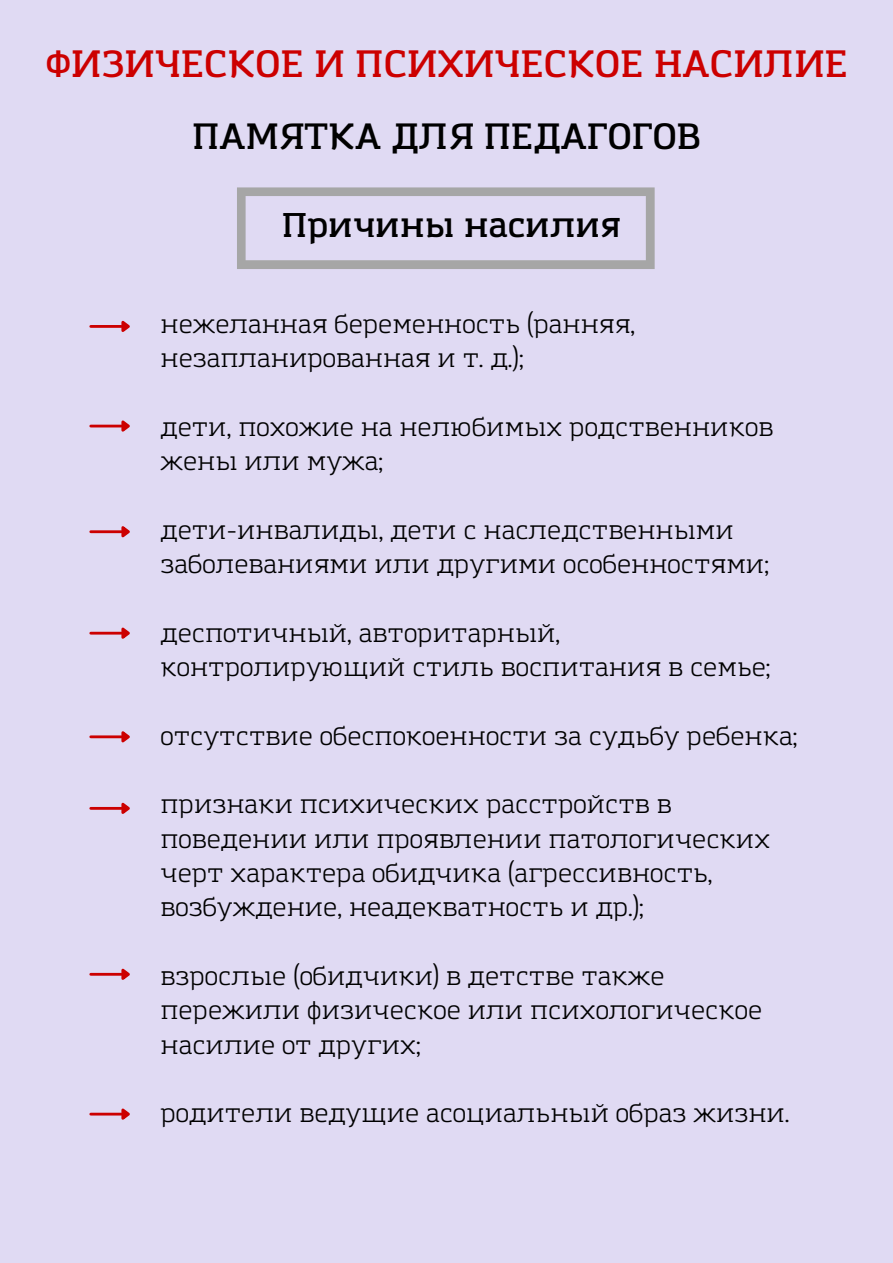
<style>
.page{position:relative;width:893px;height:1263px;background:#e0daf3}
.page>*{position:absolute;margin:0;border:0;box-sizing:border-box;transform-origin:0 0}
.t1{font:600 37.5px "Amazing Grotesk";color:#c00}
.t2{font:600 36px "Amazing Grotesk";color:#000}
.t3{font:600 33.75px "Amazing Grotesk";color:#000}
.t4{font:24.75px/34.3px "Amazing Grotesk";color:#000}
</style>
<div class="page">
<svg style="left:237px;top:187px;width:417px;height:82px"></svg>
<hr style="left:91px;top:325px;width:30px;height:3px;background:#c00">
<svg style="left:119px;top:320px;width:11px;height:12px"></svg>
<hr style="left:91px;top:425px;width:30px;height:2px;background:#c00">
<svg style="left:119px;top:420px;width:11px;height:12px"></svg>
<hr style="left:91px;top:530px;width:30px;height:3px;background:#c00">
<svg style="left:119px;top:526px;width:11px;height:12px"></svg>
<hr style="left:91px;top:632px;width:30px;height:2px;background:#c00">
<svg style="left:119px;top:627px;width:11px;height:12px"></svg>
<hr style="left:91px;top:735px;width:30px;height:3px;background:#c00">
<svg style="left:119px;top:731px;width:11px;height:12px"></svg>
<hr style="left:91px;top:807px;width:30px;height:3px;background:#c00">
<svg style="left:119px;top:802px;width:11px;height:12px"></svg>
<hr style="left:91px;top:973px;width:30px;height:3px;background:#c00">
<svg style="left:119px;top:968px;width:11px;height:12px"></svg>
<hr style="left:91px;top:1113px;width:30px;height:2px;background:#c00">
<svg style="left:119px;top:1108px;width:11px;height:12px"></svg>
<p class="t1" style="left:46px;top:48px;width:803px">ФИЗИЧЕСКОЕ И ПСИХИЧЕСКОЕ НАСИЛИЕ</p>
<p class="t2" style="left:192px;top:121px;width:510px">ПАМЯТКА ДЛЯ ПЕДАГОГОВ</p>
<p class="t3" style="left:282px;top:211px;width:341px">Причины насилия</p>
<p class="t4" style="left:160px;top:309px;width:476px">нежеланная беременность (ранняя, незапланированная и т. д.);</p>
<p class="t4" style="left:160px;top:412px;width:614px">дети, похожие на нелюбимых родственников жены или мужа;</p>
<p class="t4" style="left:160px;top:515px;width:610px">дети-инвалиды, дети с наследственными заболеваниями или другими особенностями;</p>
<p class="t4" style="left:160px;top:617px;width:611px">деспотичный, авторитарный, контролирующий стиль воспитания в семье;</p>
<p class="t4" style="left:160px;top:720px;width:638px">отсутствие обеспокоенности за судьбу ребенка;</p>
<p class="t4" style="left:160px;top:789px;width:611px">признаки психических расстройств в поведении или проявлении патологических черт характера обидчика (агрессивность, возбуждение, неадекватность и др.);</p>
<p class="t4" style="left:160px;top:961px;width:603px">взрослые (обидчики) в детстве также пережили физическое или психологическое насилие от других;</p>
<p class="t4" style="left:160px;top:1098px;width:631px">родители ведущие асоциальный образ жизни.</p>
</div>
